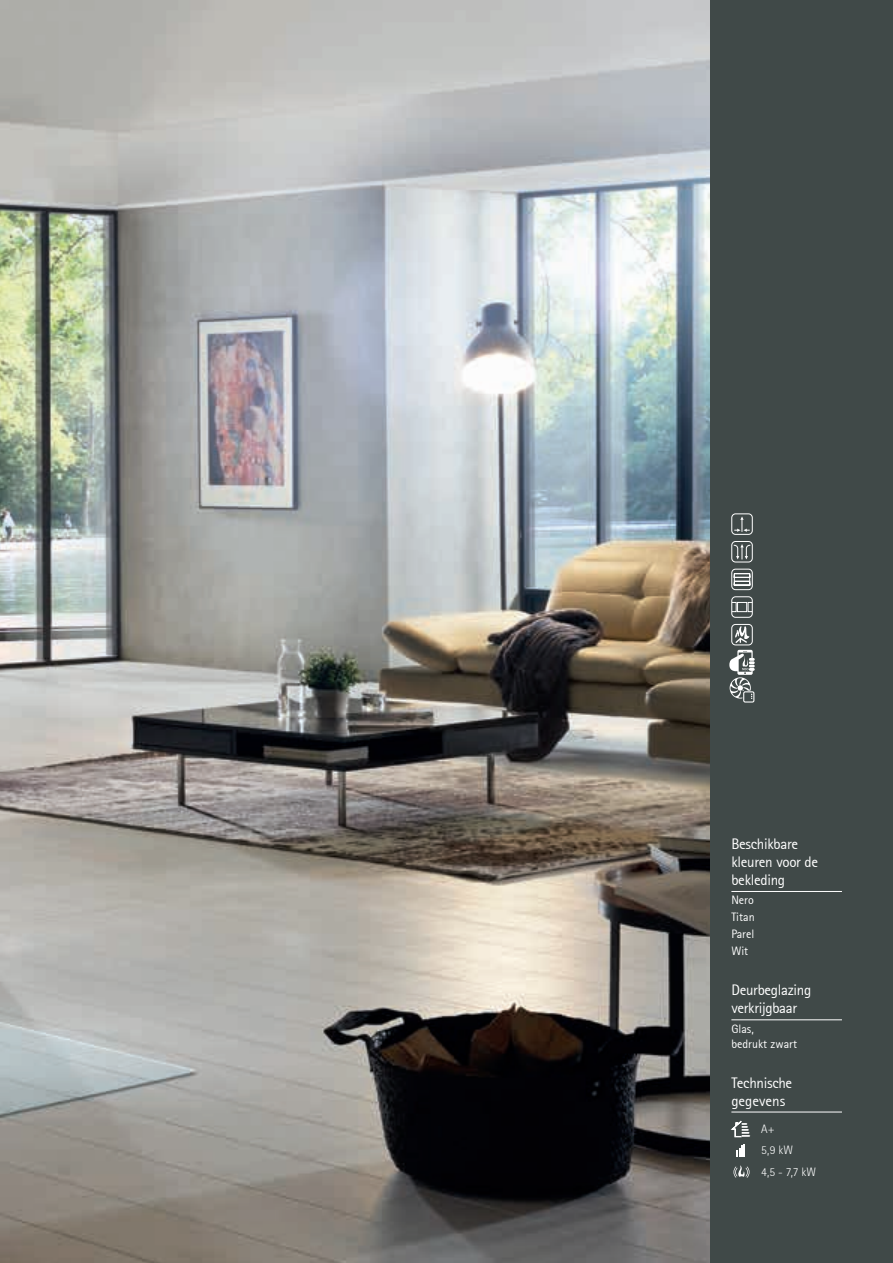
<style>
.page{position:relative;width:893px;height:1263px;background:#fff}
.page>*{position:absolute;margin:0;border:0;box-sizing:border-box;transform-origin:0 0}
.t1{font:15px/18px "Rotis Sans Serif";letter-spacing:-.02em;color:#fff}
.t2{font:12px/16.8px "Rotis Sans Serif";color:#fff;text-align:justify}
.t3{font:300 12px/21.3px "Rotis Sans Serif";color:#fff}
</style>
<div class="page">
<img style="left:0;top:0;width:710px;height:1263px">
<div style="left:710px;top:0;width:183px;height:1263px;background:#404948"></div>
<div style="left:731px;top:513px;width:22px;height:22px;border:1px solid #fff;border-radius:4px"></div>
<svg style="left:734px;top:516px;width:16px;height:16px"></svg>
<div style="left:731px;top:541px;width:22px;height:21px;border:1px solid #fff;border-radius:4px"></div>
<svg style="left:733px;top:544px;width:18px;height:15px"></svg>
<div style="left:731px;top:569px;width:22px;height:21px;border:1px solid #fff;border-radius:4px"></div>
<svg style="left:733px;top:573px;width:18px;height:13px"></svg>
<div style="left:731px;top:596px;width:22px;height:22px;border:1px solid #fff;border-radius:4px"></div>
<div style="left:737px;top:602px;width:10px;height:10px;border:1px solid #fff"></div>
<div style="left:731px;top:602px;width:5px;height:10px;border:1px solid #fff"></div>
<div style="left:748px;top:602px;width:5px;height:10px;border:1px solid #fff"></div>
<div style="left:731px;top:624px;width:22px;height:21px;border:1px solid #fff;border-radius:4px"></div>
<svg style="left:735px;top:626px;width:15px;height:17px"></svg>
<div style="left:743px;top:691px;width:11px;height:11px;border:1px solid #fff"></div>
<svg style="left:729px;top:650px;width:26px;height:49px"></svg>
<hr style="left:731px;top:891px;width:111px;height:1px;background:#fff">
<hr style="left:731px;top:1019px;width:111px;height:1px;background:#fff">
<hr style="left:731px;top:1112px;width:111px;height:1px;background:#fff">
<svg style="left:731px;top:1121px;width:19px;height:16px"></svg>
<svg style="left:736px;top:1144px;width:9px;height:13px"></svg>
<svg style="left:733px;top:1165px;width:16px;height:13px"></svg>
<p class="t1" style="left:731px;top:835px;width:88px">Beschikbare kleuren voor de bekleding</p>
<p class="t2" style="left:731px;top:892px;width:25px">Nero Titan Parel Wit</p>
<p class="t1" style="left:731px;top:981px;width:81px">Deurbeglazing verkrijgbaar</p>
<p class="t2" style="left:731px;top:1021px;width:67px;line-height:15px">Glas,<br>bedrukt zwart</p>
<p class="t1" style="left:731px;top:1073px;width:62px">Technische gegevens</p>
<p class="t3" style="left:761px;top:1118px;width:57px">A+<br>5,9 kW<br>4,5 - 7,7 kW</p>
</div>
